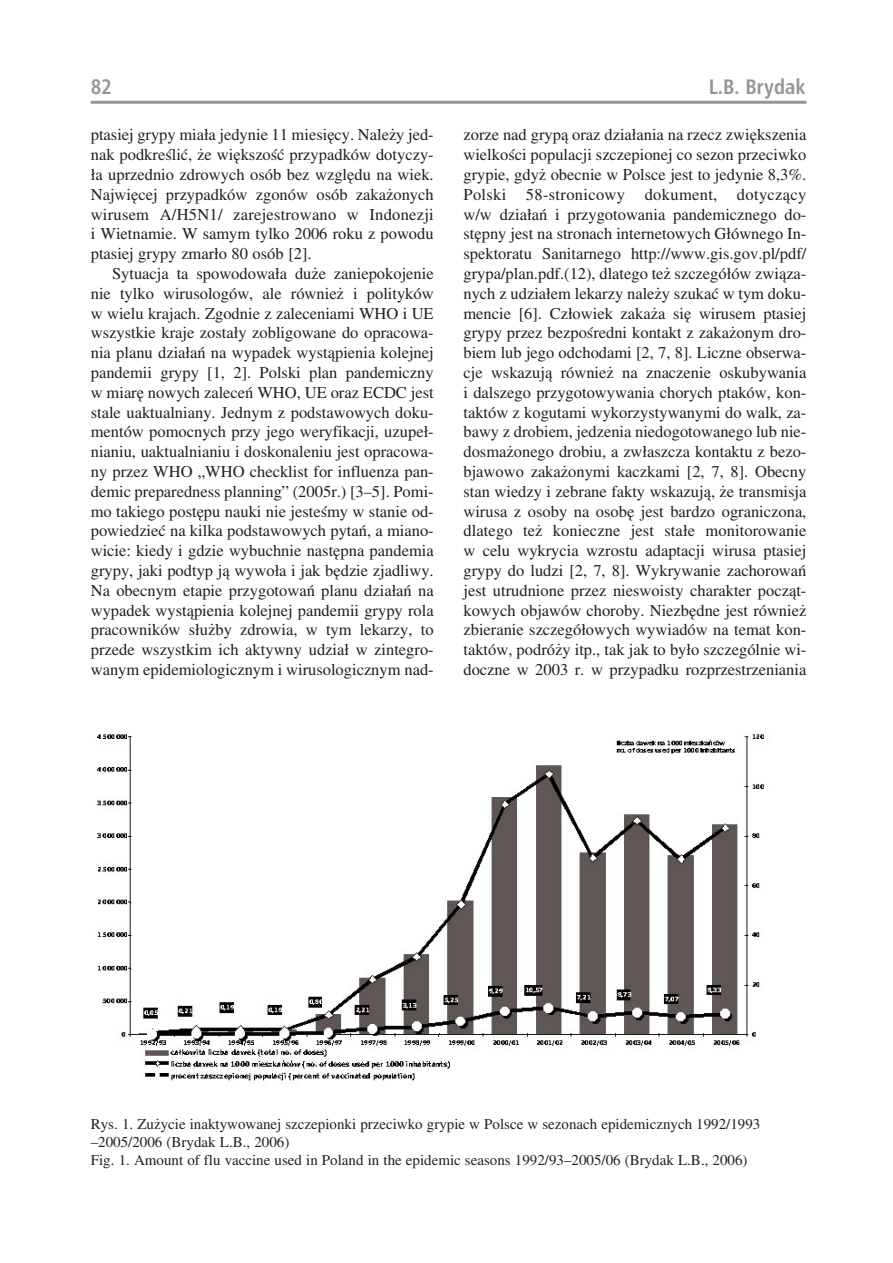
<style>
.page{position:relative;width:893px;height:1263px;background:#fff}
.page>*{position:absolute;margin:0;border:0;box-sizing:border-box;transform-origin:0 0}
.t1{font:21px "Humnst 777 Cn PL Bold A";color:#939598}
.t2{font:16.5px/19.8px "Toronto";color:#231f20;text-align:justify}
.t3{font:15px/18px "Toronto";color:#231f20}
</style>
<div class="page">
<hr style="left:91px;top:101px;width:715px;height:3px;background:#939598">
<img style="left:96px;top:734px;width:668px;height:347px">
<p class="t1" style="left:91px;top:75px;width:23px">82</p>
<p class="t1" style="left:709px;top:75px;width:98px">L.B. Brydak</p>
<p class="t2" style="left:91px;top:125px;width:344px">ptasiej grypy miała jedynie 11 miesięcy. Należy jed&shy;nak podkreślić, że większość przypadków dotyczy&shy;ła uprzednio zdrowych osób bez względu na wiek.<br>Najwięcej przypadków zgonów osób zakażonych wirusem A/H5N1/ zarejestrowano w Indonezji i Wietnamie. W samym tylko 2006 roku z powodu ptasiej grypy zmarło 80 osób [2].</p>
<p class="t2" style="left:91px;top:263px;width:344px;text-indent:21px">Sytuacja ta spowodowała duże zaniepokojenie nie tylko wirusologów, ale również i polityków w wielu krajach. Zgodnie z zaleceniami WHO i UE wszystkie kraje zostały zobligowane do opracowa&shy;nia planu działań na wypadek wystąpienia kolejnej pandemii grypy [1, 2]. Polski plan pandemiczny w miarę nowych zaleceń WHO, UE oraz ECDC jest stale uaktualniany. Jednym z podstawowych doku&shy;mentów pomocnych przy jego weryfikacji, uzupeł&shy;nianiu, uaktualnianiu i doskonaleniu jest opracowa&shy;ny przez WHO „WHO checklist for influenza pan&shy;demic preparedness planning” (2005r.) [3–5]. Pomi&shy;mo takiego postępu nauki nie jesteśmy w stanie od&shy;powiedzieć na kilka podstawowych pytań, a miano&shy;wicie: kiedy i gdzie wybuchnie następna pandemia grypy, jaki podtyp ją wywoła i jak będzie zjadliwy.<br>Na obecnym etapie przygotowań planu działań na wypadek wystąpienia kolejnej pandemii grypy rola pracowników służby zdrowia, w tym lekarzy, to przede wszystkim ich aktywny udział w zintegro&shy;wanym epidemiologicznym i wirusologicznym nad-</p>
<p class="t2" style="left:463px;top:125px;width:344px">zorze nad grypą oraz działania na rzecz zwiększenia wielkości populacji szczepionej co sezon przeciwko grypie, gdyż obecnie w Polsce jest to jedynie 8,3%.<br>Polski 58−stronicowy dokument, dotyczący w/w działań i przygotowania pandemicznego do&shy;stępny jest na stronach internetowych Głównego In&shy;spektoratu Sanitarnego http://www.gis.gov.pl/pdf/ grypa/plan.pdf.(12), dlatego też szczegółów związa&shy;nych z udziałem lekarzy należy szukać w tym doku&shy;mencie [6]. Człowiek zakaża się wirusem ptasiej grypy przez bezpośredni kontakt z zakażonym dro&shy;biem lub jego odchodami [2, 7, 8]. Liczne obserwa&shy;cje wskazują również na znaczenie oskubywania i dalszego przygotowywania chorych ptaków, kon&shy;taktów z kogutami wykorzystywanymi do walk, za&shy;bawy z drobiem, jedzenia niedogotowanego lub nie&shy;dosmażonego drobiu, a zwłaszcza kontaktu z bezo&shy;bjawowo zakażonymi kaczkami [2, 7, 8]. Obecny stan wiedzy i zebrane fakty wskazują, że transmisja wirusa z osoby na osobę jest bardzo ograniczona, dlatego też konieczne jest stałe monitorowanie w celu wykrycia wzrostu adaptacji wirusa ptasiej grypy do ludzi [2, 7, 8]. Wykrywanie zachorowań jest utrudnione przez nieswoisty charakter począt&shy;kowych objawów choroby. Niezbędne jest również zbieranie szczegółowych wywiadów na temat kon&shy;taktów, podróży itp., tak jak to było szczególnie wi&shy;doczne w 2003 r. w przypadku rozprzestrzeniania</p>
<p class="t3" style="left:91px;top:1115px;width:671px">Rys. 1. Zużycie inaktywowanej szczepionki przeciwko grypie w Polsce w sezonach epidemicznych 1992/1993 –2005/2006 (Brydak L.B., 2006)<br>Fig. 1. Amount of flu vaccine used in Poland in the epidemic seasons 1992/93–2005/06 (Brydak L.B., 2006)</p>
</div>
